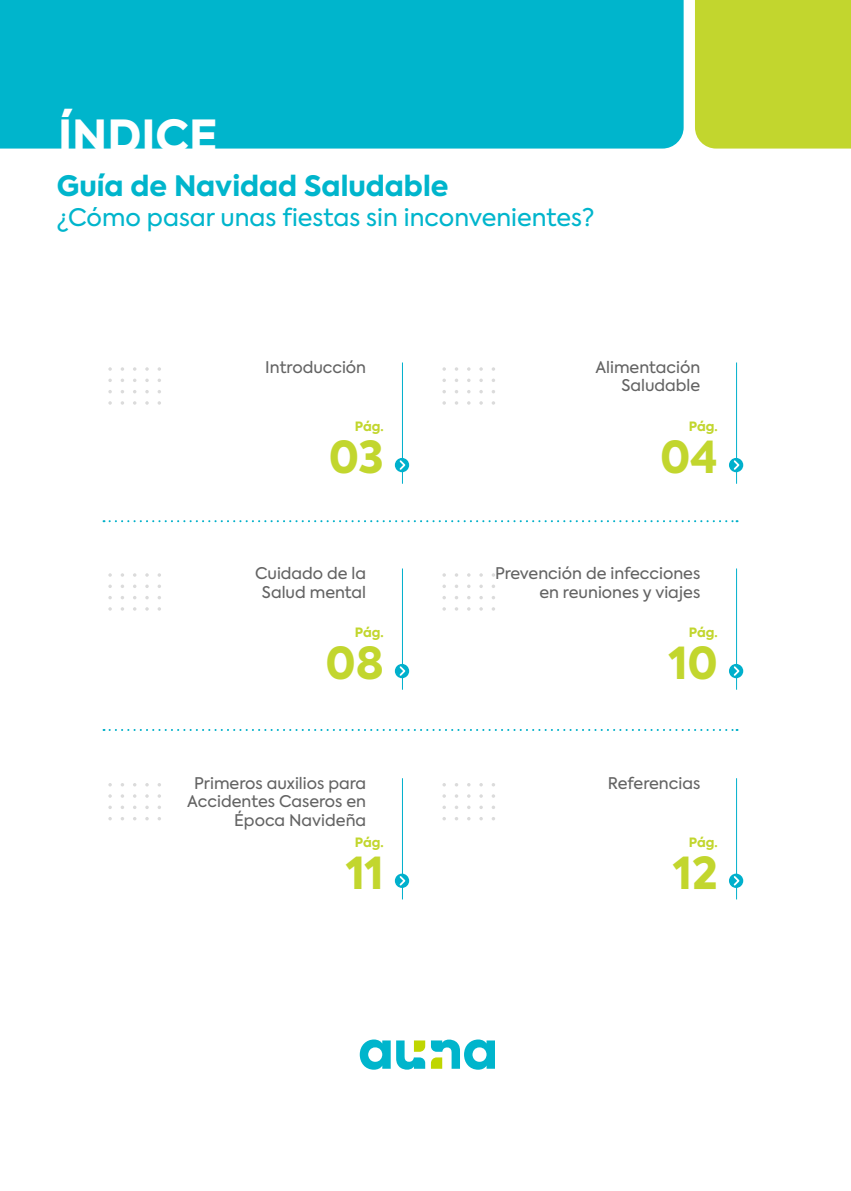
<style>
.page{position:relative;width:851px;height:1191px;background:#fff}
.page>*{position:absolute;margin:0;border:0;box-sizing:border-box;transform-origin:0 0}
.t1{font:800 44px "Axiforma";color:#fff}
.t2{font:800 43.8px "Axiforma";color:#c2d62e}
.t3{font:800 28px "Axiforma";color:#00b5cc}
.t4{font:24px "Axiforma";color:#00b5cc}
.t5{font:16px/18.2px "Axiforma";color:#636363;text-align:right}
.t6{font:800 12.8px "Axiforma";letter-spacing:-.005em;color:#c2d62e}
</style>
<div class="page">
<div style="left:695px;top:0;width:155px;height:149px;background:#c2d62e"></div>
<div style="left:0;top:0;width:683px;height:149px;background:#00b5cc"></div>
<div style="left:395px;top:458px;width:14px;height:14px;background:#00b0cc;border-radius:50%"></div>
<div style="left:728px;top:458px;width:15px;height:14px;background:#00b0cc;border-radius:50%"></div>
<div style="left:395px;top:664px;width:14px;height:14px;background:#00b0cc;border-radius:50%"></div>
<div style="left:395px;top:873px;width:14px;height:15px;background:#00b0cc;border-radius:50%"></div>
<div style="left:728px;top:664px;width:15px;height:14px;background:#00b0cc;border-radius:50%"></div>
<div style="left:728px;top:873px;width:15px;height:15px;background:#00b0cc;border-radius:50%"></div>
<svg style="left:403px;top:458px;width:4px;height:13px"></svg>
<svg style="left:737px;top:458px;width:4px;height:13px"></svg>
<svg style="left:403px;top:664px;width:4px;height:13px"></svg>
<svg style="left:403px;top:874px;width:4px;height:13px"></svg>
<svg style="left:737px;top:664px;width:4px;height:13px"></svg>
<svg style="left:737px;top:874px;width:4px;height:13px"></svg>
<svg style="left:103px;top:520px;width:630px;height:2px"></svg>
<svg style="left:103px;top:729px;width:630px;height:2px"></svg>
<svg style="left:360px;top:1039px;width:30px;height:30px"></svg>
<svg style="left:396px;top:1039px;width:99px;height:30px"></svg>
<svg style="left:108px;top:362px;width:295px;height:122px"></svg>
<svg style="left:108px;top:568px;width:295px;height:122px"></svg>
<svg style="left:108px;top:778px;width:295px;height:122px"></svg>
<svg style="left:442px;top:362px;width:295px;height:122px"></svg>
<svg style="left:442px;top:568px;width:295px;height:122px"></svg>
<svg style="left:442px;top:778px;width:295px;height:122px"></svg>
<h1 class="t1" style="left:58px;top:105px;width:161px">ÍNDICE</h1>
<h3 class="t3" style="left:57px;top:166px;width:393px">Guía de Navidad Saludable</h3>
<h3 class="t4" style="left:57px;top:202px;width:539px">¿Cómo pasar unas fiestas sin inconvenientes?</h3>
<p class="t5" style="left:265px;top:358px;width:102px">Introducción</p>
<p class="t5" style="left:595px;top:358px;width:106px">Alimentación<br>Saludable</p>
<p class="t6" style="left:355px;top:417px;width:30px">Pág.</p>
<h2 class="t2" style="left:329px;top:426px;width:56px">03</h2>
<p class="t5" style="left:255px;top:565px;width:113px;text-align:center">Cuidado de la<br>Salud mental</p>
<p class="t6" style="left:355px;top:623px;width:30px">Pág.</p>
<h2 class="t2" style="left:325px;top:632px;width:60px">08</h2>
<p class="t5" style="left:187px;top:774px;width:180px">Primeros auxilios para<br>Accidentes Caseros en<br>Época Navideña</p>
<p class="t6" style="left:355px;top:833px;width:30px">Pág.</p>
<h2 class="t2" style="left:346px;top:842px;width:39px">11</h2>
<p class="t6" style="left:688px;top:417px;width:30px">Pág.</p>
<h2 class="t2" style="left:660px;top:426px;width:59px">04</h2>
<p class="t5" style="left:495px;top:565px;width:207px">Prevención de infecciones en reuniones y viajes</p>
<p class="t6" style="left:688px;top:623px;width:30px">Pág.</p>
<h2 class="t2" style="left:668px;top:632px;width:51px">10</h2>
<p class="t5" style="left:607px;top:774px;width:94px">Referencias</p>
<p class="t6" style="left:688px;top:833px;width:30px">Pág.</p>
<h2 class="t2" style="left:673px;top:842px;width:46px">12</h2>
</div>
